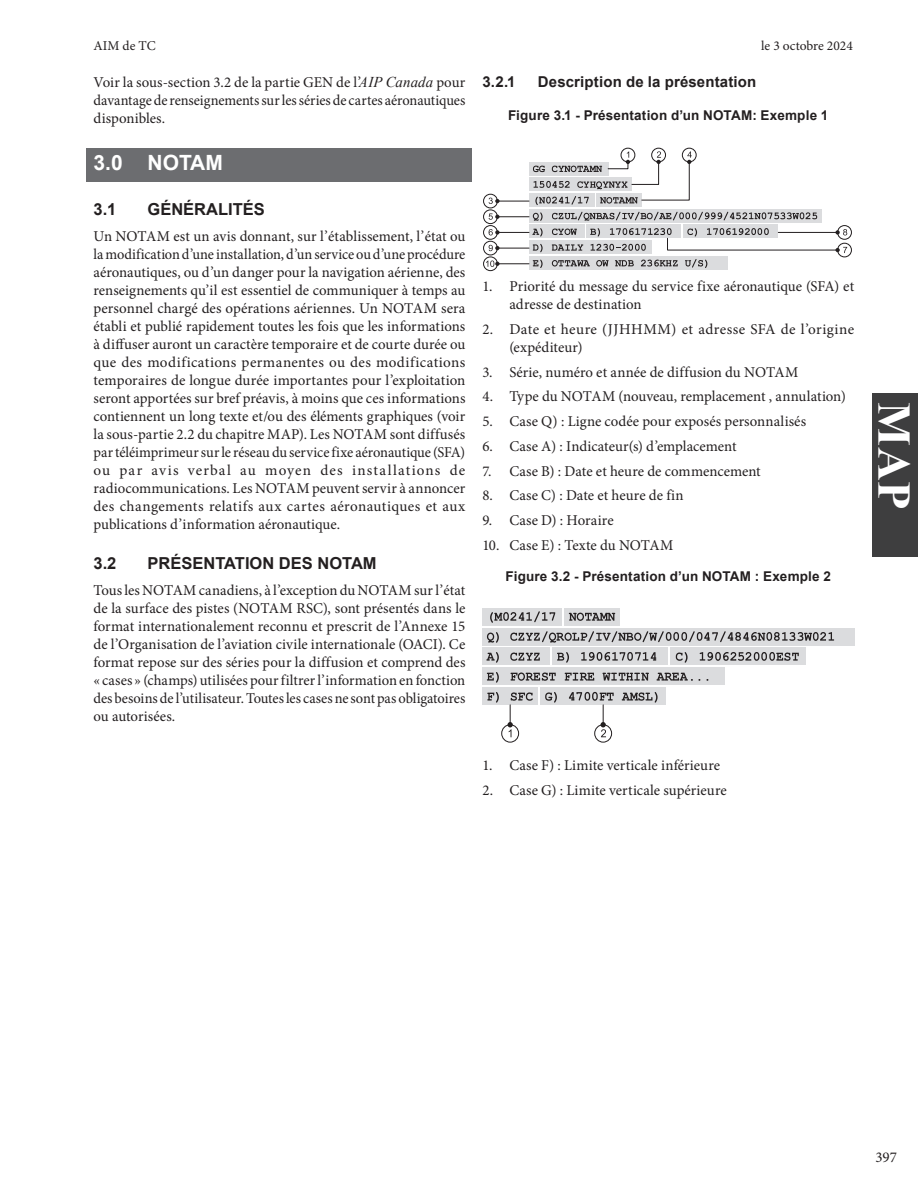
<style>
.page{position:relative;width:918px;height:1188px;background:#fff}
.page>*{position:absolute;margin:0;border:0;box-sizing:border-box;transform-origin:0 0}
.t1{font:700 46.5px "Times New Roman";color:#fff}
.t2{font:700 21px "Arial";color:#fff}
.t3{font:700 16.5px "Arial";color:#231f20}
.t4{font:15px/18px "Minion Pro";color:#231f20;text-align:justify}
.t5{font:15px/18px "Minion Pro";letter-spacing:.02em;color:#231f20}
.t6{font:700 15px "Arial";letter-spacing:.01em;color:#231f20}
.t7{font:700 13.5px "Arial";letter-spacing:.01em;color:#231f20}
.t8{font:13.5px "Minion Pro";color:#231f20}
.s1{font-family:"Times New Roman";font-style:italic}
</style>
<div class="page">
<div style="left:86px;top:148px;width:386px;height:34px;background:#6c6d70"></div>
<div style="left:837px;top:225px;width:15px;height:15px;border:1px solid #231f20;border-radius:50%"></div>
<svg style="left:484px;top:194px;width:13px;height:14px"></svg>
<div style="left:483px;top:194px;width:15px;height:14px;border:1px solid #231f20;border-radius:50%"></div>
<div style="left:483px;top:210px;width:15px;height:14px;border:1px solid #231f20;border-radius:50%"></div>
<svg style="left:484px;top:226px;width:13px;height:13px"></svg>
<div style="left:483px;top:225px;width:15px;height:15px;border:1px solid #231f20;border-radius:50%"></div>
<svg style="left:484px;top:241px;width:13px;height:14px"></svg>
<div style="left:483px;top:241px;width:15px;height:14px;border:1px solid #231f20;border-radius:50%"></div>
<div style="left:682px;top:148px;width:14px;height:14px;border:1px solid #231f20;border-radius:50%"></div>
<div style="left:651px;top:148px;width:15px;height:14px;border:1px solid #231f20;border-radius:50%"></div>
<div style="left:621px;top:148px;width:14px;height:14px;border:1px solid #231f20;border-radius:50%"></div>
<div style="left:529px;top:162px;width:79px;height:14px;background:#dbdcde"></div>
<div style="left:529px;top:178px;width:103px;height:13px;background:#dbdcde"></div>
<div style="left:529px;top:193px;width:65px;height:14px;background:#dbdcde"></div>
<div style="left:596px;top:193px;width:46px;height:14px;background:#dbdcde"></div>
<div style="left:529px;top:209px;width:293px;height:14px;background:#dbdcde"></div>
<svg style="left:533px;top:212px;width:10px;height:9px"></svg>
<svg style="left:552px;top:212px;width:265px;height:9px"></svg>
<div style="left:529px;top:225px;width:55px;height:13px;background:#dbdcde"></div>
<svg style="left:532px;top:228px;width:11px;height:9px"></svg>
<svg style="left:552px;top:229px;width:25px;height:6px"></svg>
<div style="left:586px;top:225px;width:95px;height:13px;background:#dbdcde"></div>
<div style="left:683px;top:225px;width:95px;height:13px;background:#dbdcde"></div>
<div style="left:529px;top:240px;width:123px;height:14px;background:#dbdcde"></div>
<svg style="left:533px;top:244px;width:10px;height:8px"></svg>
<svg style="left:552px;top:244px;width:31px;height:7px"></svg>
<div style="left:529px;top:256px;width:198px;height:14px;background:#dbdcde"></div>
<svg style="left:533px;top:260px;width:10px;height:8px"></svg>
<svg style="left:552px;top:260px;width:38px;height:7px"></svg>
<svg style="left:596px;top:260px;width:13px;height:7px"></svg>
<svg style="left:615px;top:260px;width:19px;height:6px"></svg>
<svg style="left:641px;top:260px;width:37px;height:7px"></svg>
<svg style="left:685px;top:259px;width:22px;height:9px"></svg>
<hr style="left:497px;top:201px;width:32px;height:1px;background:#231f20">
<svg style="left:489px;top:198px;width:11px;height:6px"></svg>
<svg style="left:533px;top:151px;width:159px;height:54px"></svg>
<hr style="left:497px;top:216px;width:32px;height:1px;background:#231f20">
<svg style="left:489px;top:213px;width:11px;height:7px"></svg>
<hr style="left:497px;top:232px;width:32px;height:1px;background:#231f20">
<svg style="left:489px;top:229px;width:11px;height:6px"></svg>
<hr style="left:497px;top:248px;width:32px;height:1px;background:#231f20">
<svg style="left:489px;top:245px;width:11px;height:6px"></svg>
<div style="left:837px;top:243px;width:15px;height:14px;border:1px solid #231f20;border-radius:50%"></div>
<svg style="left:484px;top:257px;width:13px;height:14px"></svg>
<div style="left:483px;top:257px;width:15px;height:14px;border:1px solid #231f20;border-radius:50%"></div>
<hr style="left:497px;top:263px;width:32px;height:1px;background:#231f20">
<svg style="left:590px;top:228px;width:257px;height:25px"></svg>
<svg style="left:486px;top:261px;width:14px;height:6px"></svg>
<div style="left:501px;top:724px;width:18px;height:18px;border:1px solid #231f20;border-radius:50%"></div>
<svg style="left:595px;top:725px;width:17px;height:17px"></svg>
<div style="left:594px;top:724px;width:18px;height:18px;border:1px solid #231f20;border-radius:50%"></div>
<div style="left:482px;top:608px;width:80px;height:17px;background:#dbdcde"></div>
<svg style="left:490px;top:611px;width:65px;height:12px"></svg>
<div style="left:565px;top:608px;width:55px;height:17px;background:#dbdcde"></div>
<svg style="left:569px;top:613px;width:46px;height:8px"></svg>
<div style="left:482px;top:628px;width:372px;height:17px;background:#dbdcde"></div>
<svg style="left:487px;top:632px;width:12px;height:11px"></svg>
<svg style="left:510px;top:631px;width:324px;height:12px"></svg>
<div style="left:482px;top:648px;width:68px;height:17px;background:#dbdcde"></div>
<svg style="left:486px;top:652px;width:13px;height:11px"></svg>
<svg style="left:510px;top:653px;width:30px;height:8px"></svg>
<div style="left:552px;top:648px;width:116px;height:17px;background:#dbdcde"></div>
<svg style="left:557px;top:652px;width:12px;height:11px"></svg>
<svg style="left:581px;top:652px;width:75px;height:9px"></svg>
<div style="left:671px;top:648px;width:135px;height:17px;background:#dbdcde"></div>
<svg style="left:676px;top:652px;width:12px;height:11px"></svg>
<svg style="left:700px;top:652px;width:99px;height:9px"></svg>
<div style="left:482px;top:687px;width:56px;height:18px;background:#dbdcde"></div>
<svg style="left:487px;top:692px;width:12px;height:11px"></svg>
<div style="left:482px;top:668px;width:243px;height:17px;background:#dbdcde"></div>
<svg style="left:487px;top:672px;width:12px;height:11px"></svg>
<svg style="left:511px;top:672px;width:45px;height:9px"></svg>
<svg style="left:565px;top:673px;width:29px;height:8px"></svg>
<svg style="left:603px;top:673px;width:46px;height:8px"></svg>
<svg style="left:657px;top:673px;width:43px;height:8px"></svg>
<div style="left:540px;top:687px;width:126px;height:18px;background:#dbdcde"></div>
<svg style="left:545px;top:692px;width:12px;height:11px"></svg>
<svg style="left:622px;top:692px;width:36px;height:11px"></svg>
<svg style="left:508px;top:692px;width:25px;height:45px"></svg>
<svg style="left:569px;top:692px;width:45px;height:45px"></svg>
<div style="left:872px;top:393px;width:46px;height:164px;background:#3e3e3f"></div>
<p class="t8" style="left:94px;top:37px;width:64px">AIM de TC</p>
<p class="t8" style="left:761px;top:37px;width:93px">le 3 octobre 2024</p>
<p class="t4" style="left:94px;top:74px;width:373px">Voir la sous-section 3.2 de la partie GEN de l’<span class="s1">AIP Canada</span> pour davantage de renseignements sur les séries de cartes aéronautiques disponibles.</p>
<h2 class="t2" style="left:94px;top:149px;width:131px">3.0 NOTAM</h2>
<p class="t3" style="left:94px;top:199px;width:24px">3.1</p>
<p class="t3" style="left:148px;top:199px;width:119px">GÉNÉRALITÉS</p>
<p class="t4" style="left:94px;top:228px;width:373px">Un NOTAM est un avis donnant, sur l’établissement, l’état ou la modification d’une installation, d’un service ou d’une procédure aéronautiques, ou d’un danger pour la navigation aérienne, des renseignements qu’il est essentiel de communiquer à temps au personnel chargé des opérations aériennes. Un NOTAM sera établi et publié rapidement toutes les fois que les informations à diffuser auront un caractère temporaire et de courte durée ou que des modifications permanentes ou des modifications temporaires de longue durée importantes pour l’exploitation seront apportées sur bref préavis, à moins que ces informations contiennent un long texte et/ou des éléments graphiques (voir la sous-partie 2.2 du chapitre MAP). Les NOTAM sont diffusés par téléimprimeur sur le réseau du service fixe aéronautique (SFA) ou par avis verbal au moyen des installations de radiocommunications. Les NOTAM peuvent servir à annoncer des changements relatifs aux cartes aéronautiques et aux publications d’information aéronautique.</p>
<p class="t3" style="left:94px;top:552px;width:24px">3.2</p>
<p class="t3" style="left:148px;top:552px;width:231px">PRÉSENTATION DES NOTAM</p>
<p class="t4" style="left:94px;top:581px;width:373px">Tous les NOTAM canadiens, à l’exception du NOTAM sur l’état de la surface des pistes (NOTAM RSC), sont présentés dans le format internationalement reconnu et prescrit de l’Annexe 15 de l’Organisation de l’aviation civile internationale (OACI). Ce format repose sur des séries pour la diffusion et comprend des « cases » (champs) utilisées pour filtrer l’information en fonction des besoins de l’utilisateur. Toutes les cases ne sont pas obligatoires ou autorisées.</p>
<p class="t6" style="left:482px;top:72px;width:35px">3.2.1</p>
<p class="t6" style="left:538px;top:72px;width:220px">Description de la présentation</p>
<p class="t7" style="left:508px;top:106px;width:322px">Figure 3.1 - Présentation d’un NOTAM: Exemple 1</p>
<p class="t4" style="left:509px;top:277px;width:346px;text-indent:-27px">1. Priorité du message du service fixe aéronautique (SFA) et adresse de destination</p>
<p class="t5" style="left:509px;top:320px;width:346px;text-indent:-27px">2. Date et heure (JJHHMM) et adresse SFA de l’origine (expéditeur)</p>
<p class="t4" style="left:482px;top:363px;width:318px">3. Série, numéro et année de diffusion du NOTAM</p>
<p class="t4" style="left:482px;top:388px;width:365px">4. Type du NOTAM (nouveau, remplacement , annulation)</p>
<p class="t4" style="left:482px;top:412px;width:325px">5. Case Q) : Ligne codée pour exposés personnalisés</p>
<p class="t4" style="left:482px;top:437px;width:256px">6. Case A) : Indicateur(s) d’emplacement</p>
<p class="t4" style="left:482px;top:462px;width:280px">7. Case B) : Date et heure de commencement</p>
<p class="t4" style="left:482px;top:487px;width:203px">8. Case C) : Date et heure de fin</p>
<p class="t4" style="left:482px;top:511px;width:133px">9. Case D) : Horaire</p>
<p class="t4" style="left:482px;top:536px;width:193px">10. Case E) : Texte du NOTAM</p>
<p class="t7" style="left:506px;top:567px;width:327px">Figure 3.2 - Présentation d’un NOTAM : Exemple 2</p>
<p class="t4" style="left:482px;top:756px;width:239px">1. Case F) : Limite verticale inférieure</p>
<p class="t4" style="left:482px;top:781px;width:246px">2. Case G) : Limite verticale supérieure</p>
<h1 class="t1" style="left:926px;top:402px;width:109px;rotate:90deg">MAP</h1>
<p class="t4" style="left:875px;top:1148px;width:23px">397</p>
</div>
